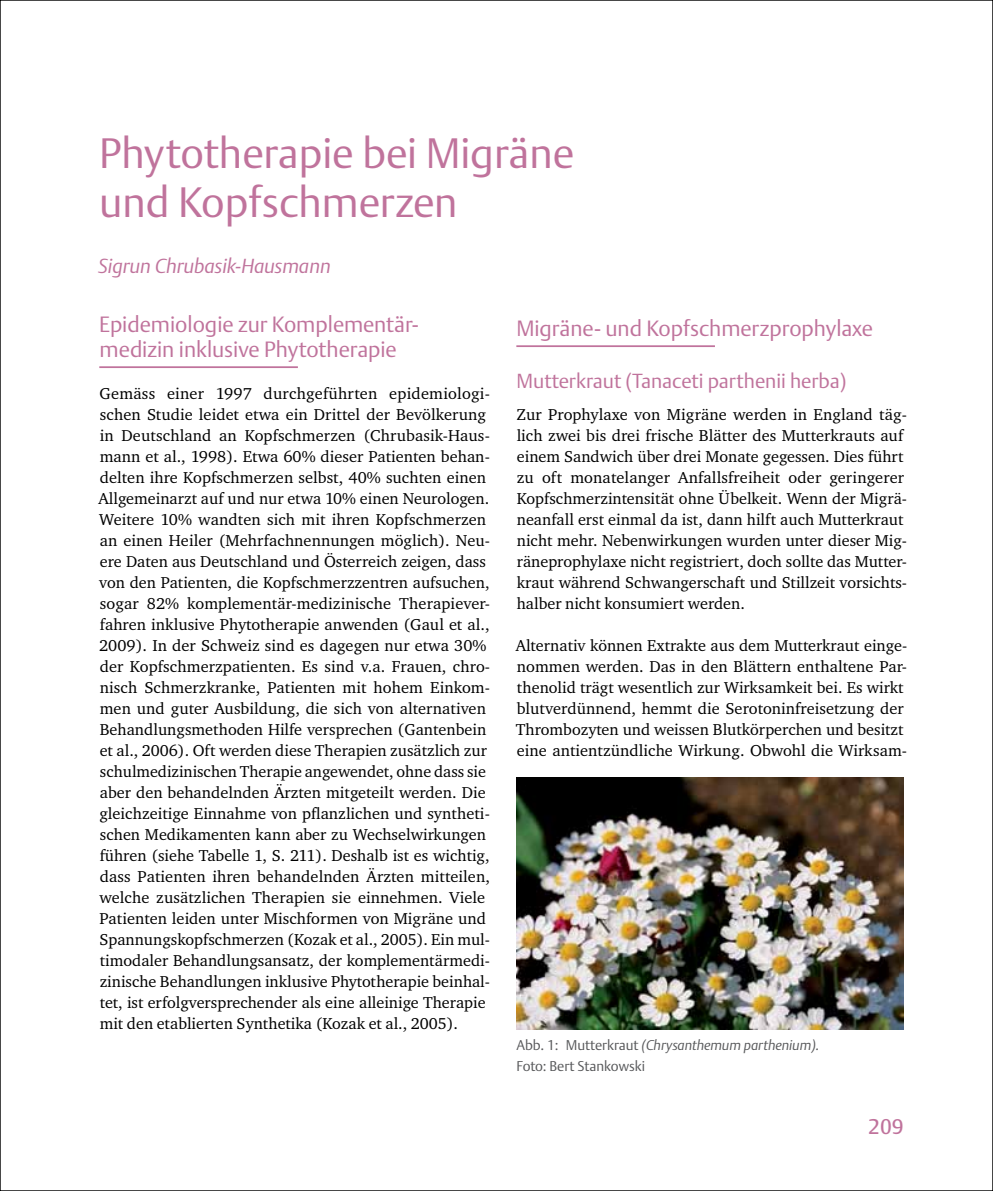
<style>
.page{position:relative;width:993px;height:1191px;background:#fff}
.page>*{position:absolute;margin:0;border:0;box-sizing:border-box;transform-origin:0 0}
.t1{font:300 42px/49px "DTL Argo T";color:#c0739c}
.t2{font:300 21.88px/25.4px "DTL Argo T";color:#c0739c}
.t3{font:21px "DTL Argo T";color:#c0739c}
.t4{font:300 20.12px "DTL Argo T";color:#c0739c}
.t5{font:italic 300 20.12px "DTL Argo T";color:#c0739c}
.t6{font:16.1px/21px "Charter ITC";color:#000}
.t7{font:300 14px/21px "DTL Argo T";color:#58595b}
.s1{font-style:italic}
</style>
<div class="page">
<hr style="left:516px;top:345px;width:198px;height:2px;background:#c0739c">
<hr style="left:99px;top:366px;width:199px;height:2px;background:#c0739c">
<img style="left:516px;top:777px;width:387px;height:252px">
<h1 class="t1" style="left:99px;top:128px;width:477px">Phytotherapie bei Migräne und Kopfschmerzen</h1>
<p class="t5" style="left:98px;top:254px;width:234px">Sigrun Chrubasik-Hausmann</p>
<h2 class="t2" style="left:99px;top:311px;width:319px">Epidemiologie zur Komplementär&shy;medizin inklusive Phytotherapie</h2>
<p class="t6" style="left:99px;top:383px;width:393px">Gemäss einer 1997 durchgeführten epidemiologi&shy;schen Studie leidet etwa ein Drittel der Bevölkerung in Deutschland an Kopfschmerzen (Chrubasik-Haus&shy;mann et al., 1998). Etwa 60% dieser Patienten behan&shy;delten ihre Kopfschmerzen selbst, 40% suchten einen Allgemeinarzt auf und nur etwa 10% einen Neurologen.<br>Weitere 10% wandten sich mit ihren Kopfschmerzen an einen Heiler (Mehrfachnennungen möglich). Neu&shy;ere Daten aus Deutschland und Österreich zeigen, dass von den Patienten, die Kopfschmerzzentren aufsuchen, sogar 82% komplementär-medizinische Therapiever&shy;fahren inklusive Phytotherapie anwenden (Gaul et al., 2009). In der Schweiz sind es dagegen nur etwa 30% der Kopfschmerzpatienten. Es sind v.a. Frauen, chro&shy;nisch Schmerzkranke, Patienten mit hohem Einkom&shy;men und guter Ausbildung, die sich von alternativen Behandlungsmethoden Hilfe versprechen (Gantenbein et al., 2006). Oft werden diese Therapien zusätzlich zur schulmedizinischen Therapie angewendet, ohne dass sie aber den behandelnden Ärzten mitgeteilt werden. Die gleichzeitige Einnahme von pflanzlichen und syntheti&shy;schen Medikamenten kann aber zu Wechselwirkungen führen (siehe Tabelle 1, S. 211). Deshalb ist es wichtig, dass Patienten ihren behandelnden Ärzten mitteilen, welche zusätzlichen Therapien sie einnehmen. Viele Patienten leiden unter Mischformen von Migräne und Spannungskopfschmerzen (Kozak et al., 2005). Ein mul&shy;timodaler Behandlungsansatz, der komplementärmedi&shy;zinische Behandlungen inklusive Phytotherapie beinhal&shy;tet, ist erfolgversprechender als eine alleinige Therapie mit den etablierten Synthetika (Kozak et al., 2005).</p>
<h2 class="t2" style="left:516px;top:315px;width:358px">Migräne- und Kopfschmerzprophylaxe</h2>
<p class="t4" style="left:516px;top:369px;width:331px">Mutterkraut (Tanaceti parthenii herba)</p>
<p class="t6" style="left:516px;top:404px;width:392px">Zur Prophylaxe von Migräne werden in England täg&shy;lich zwei bis drei frische Blätter des Mutterkrauts auf einem Sandwich über drei Monate gegessen. Dies führt zu oft monatelanger Anfallsfreiheit oder geringerer Kopfschmerzintensität ohne Übelkeit. Wenn der Migrä&shy;neanfall erst einmal da ist, dann hilft auch Mutterkraut nicht mehr. Nebenwirkungen wurden unter dieser Mig&shy;räneprophylaxe nicht registriert, doch sollte das Mutter&shy;kraut während Schwangerschaft und Stillzeit vorsichts&shy;halber nicht konsumiert werden.</p>
<p class="t6" style="left:515px;top:635px;width:393px">Alternativ können Extrakte aus dem Mutterkraut einge&shy;nommen werden. Das in den Blättern enthaltene Par&shy;thenolid trägt wesentlich zur Wirksamkeit bei. Es wirkt blutverdünnend, hemmt die Serotoninfreisetzung der Thrombozyten und weissen Blutkörperchen und besitzt eine antientzündliche Wirkung. Obwohl die Wirksam-</p>
<p class="t7" style="left:516px;top:1034px;width:304px">Abb. 1: Mutterkraut <span class="s1">(Chrysanthemum parthenium).<br></span>Foto: Bert Stankowski</p>
<h3 class="t3" style="left:868px;top:1114px;width:37px">209</h3>
</div>
